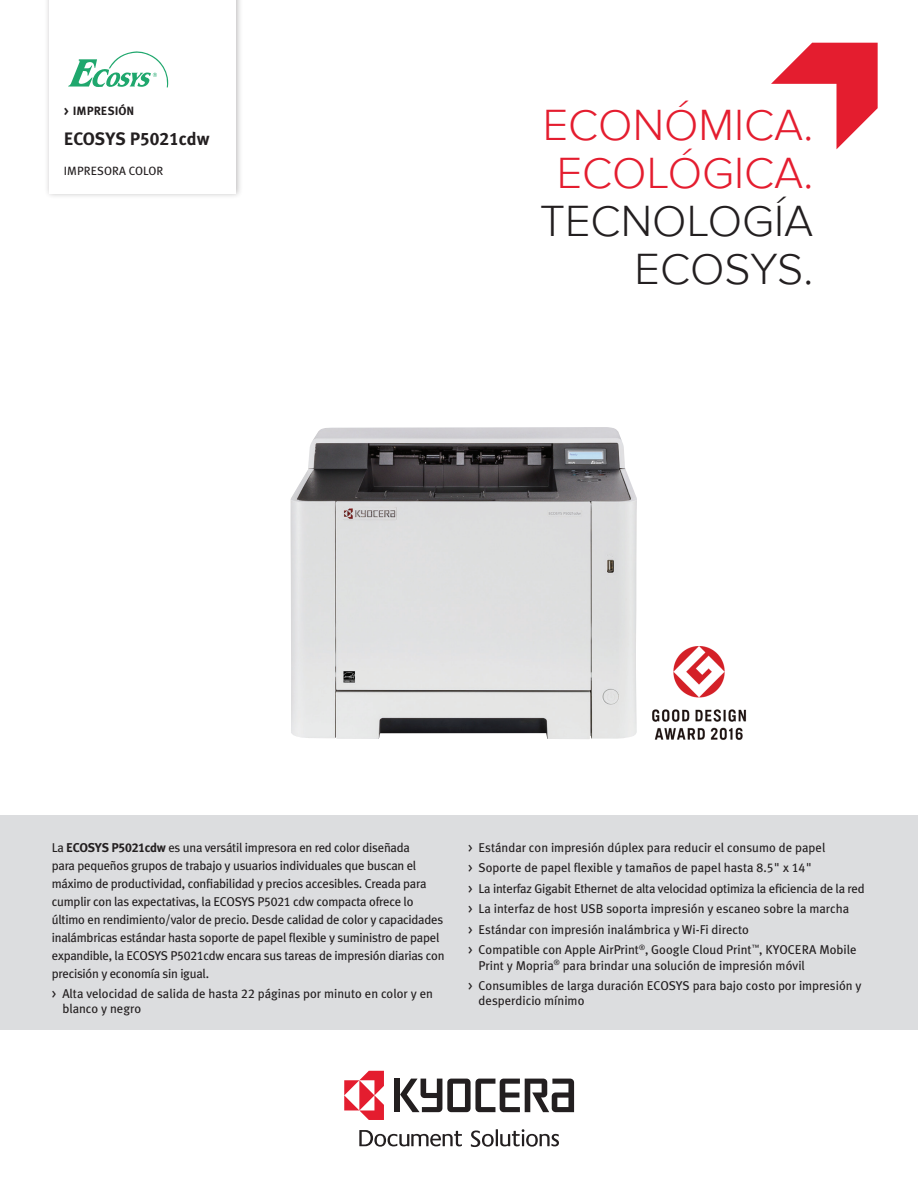
<style>
.page{position:relative;width:918px;height:1188px;background:#fff}
.page>*{position:absolute;margin:0;border:0;box-sizing:border-box;transform-origin:0 0}
.t1{font:300 45px/48px "Proxima Nova";color:#e41d2f;text-align:center}
.t2{font:300 45px/48px "Proxima Nova";color:#231f20;text-align:right}
.t3{font:18px "Meta Plus Bold Caps";color:#231f20}
.t4{font:12.75px/20.5px "Meta Plus";color:#231f20}
.t5{font:12.75px/18px "Meta Plus";letter-spacing:-.02em;color:#231f20}
.t6{font:12px "Meta Plus";letter-spacing:.005em;color:#231f20}
.t7{font:12px "Meta Plus Bold Caps";color:#231f20}
.s1{font-family:"Meta Plus";font-weight:700}
.s2{font-weight:700}
.s3{font-family:"Meta Plus Bold Caps"}
.s4{font-family:"Meta Plus Book Caps"}
</style>
<div class="page">
<div style="left:44px;top:0;width:199px;height:199px;background:#231f20;opacity:.3"></div>
<div style="left:49px;top:0;width:186px;height:193px;background:#fff"></div>
<svg style="left:68px;top:51px;width:100px;height:37px"></svg>
<div style="left:0;top:815px;width:918px;height:215px;background:#dcdddf"></div>
<div style="left:394px;top:1079px;width:6px;height:33px;background:#231f20"></div>
<svg style="left:400px;top:1079px;width:174px;height:33px"></svg>
<svg style="left:344px;top:1071px;width:40px;height:49px"></svg>
<svg style="left:471px;top:1129px;width:88px;height:18px"></svg>
<svg style="left:359px;top:1130px;width:103px;height:17px"></svg>
<svg style="left:771px;top:43px;width:107px;height:106px"></svg>
<img style="left:291px;top:427px;width:346px;height:312px">
<img style="left:652px;top:646px;width:95px;height:94px">
<p class="t7" style="left:64px;top:104px;width:72px">&gt; IMPRESIÓN</p>
<h2 class="t3" style="left:64px;top:129px;width:147px">ECOSYS <span class="s1">P</span>5021<span class="s1">cdw</span></h2>
<p class="t6" style="left:64px;top:164px;width:101px">IMPRESORA COLOR</p>
<h1 class="t1" style="left:543px;top:101px;width:272px">ECONÓMICA.<br>ECOLÓGICA.</h1>
<h1 class="t2" style="left:540px;top:197px;width:275px">TECNOLOGÍA<br>ECOSYS.</h1>
<p class="t5" style="left:52px;top:838px;width:394px">La <span class="s2">ECOSYS P</span><span class="s3">5021</span><span class="s2">cdw</span> es una versátil impresora en red color diseñada<br>para pequeños grupos de trabajo y usuarios individuales que buscan el máximo de productividad, confiabilidad y precios accesibles. Creada para cumplir con las expectativas, la ECOSYS P<span class="s4">5021</span> cdw compacta ofrece lo último en rendimiento/valor de precio. Desde calidad de color y capacidades inalámbricas estándar hasta soporte de papel flexible y suministro de papel expandible, la ECOSYS P<span class="s4">5021</span>cdw encara sus tareas de impresión diarias con precisión y economía sin igual.</p>
<p class="t4" style="left:62px;top:986px;width:372px;line-height:15.3px;text-indent:-11px"><span class="s4">&gt;</span> Alta velocidad de salida de hasta <span class="s4">22</span> páginas por minuto en color y en blanco y negro</p>
<p class="t4" style="left:468px;top:837px;width:398px"><span class="s4">&gt;</span> Estándar con impresión dúplex para reducir el consumo de papel<br><span class="s4">&gt;</span> Soporte de papel flexible y tamaños de papel hasta <span class="s4">8.5"</span> x <span class="s4">14</span>"<br><span class="s4">&gt;</span> La interfaz Gigabit Ethernet de alta velocidad optimiza la eficiencia de la red <span class="s4">&gt;</span> La interfaz de host USB soporta impresión y escaneo sobre la marcha<br><span class="s4">&gt;</span> Estándar con impresión inalámbrica y Wi-Fi directo<br><span class="s4">&gt;</span> Compatible con Apple AirPrint<sup>®</sup>, Google Cloud Print<sup>™</sup>, KYOCERA Mobile</p>
<p class="t4" style="left:468px;top:955px;width:395px;text-indent:11px">Print y Mopria<sup>®</sup> para brindar una solución de impresión móvil<br><span class="s4">&gt;</span> Consumibles de larga duración ECOSYS para bajo costo por impresión y</p>
<p class="t4" style="left:479px;top:991px;width:107px">desperdicio mínimo</p>
</div>
